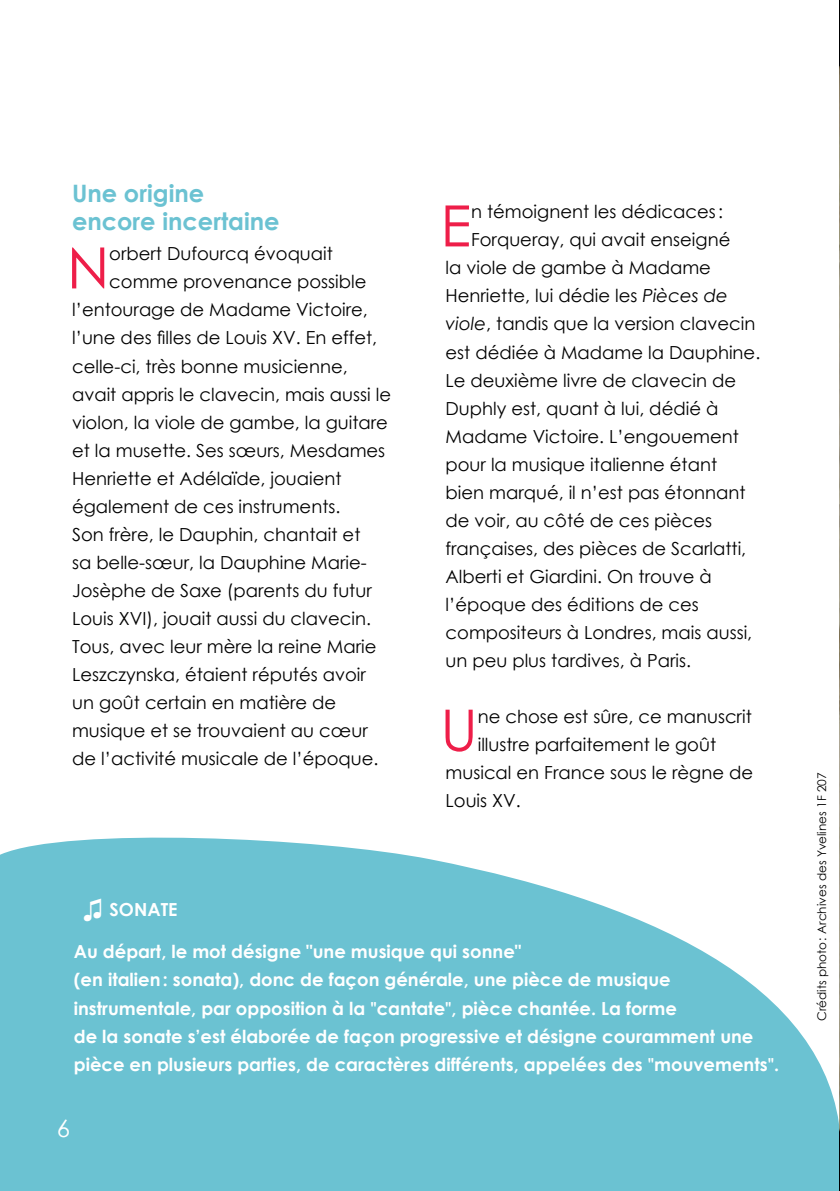
<style>
.page{position:relative;width:840px;height:1191px;background:#fff}
.page>*{position:absolute;margin:0;border:0;box-sizing:border-box;transform-origin:0 0}
.t1{font:57px "Century Gothic";color:#ee1e49}
.t2{font:700 24px/28px "Century Gothic";color:#6bc2d2}
.t3{font:24px "Century Gothic";color:#fff}
.t4{font:18px "Century Gothic";color:#000}
.t5{font:700 18px/28px "Century Gothic";color:#fff}
.t6{font:12px "Century Gothic";color:#000}
.s1{font-style:italic}
.s2{font-size:24px}
.s3{font-family:"Arial";font-weight:400}
</style>
<div class="page">
<svg style="left:0;top:837px;width:839px;height:354px;background:#80cad8"></svg>
<img style="left:839px;top:0;width:1px;height:1191px">
<h2 class="t2" style="left:72px;top:178px;width:209px">Une origine encore incertaine</h2>
<h1 class="t1" style="left:67px;top:228px;width:44px">N</h1>
<p class="t4" style="left:109px;top:241px;width:225px">orbert Dufourcq évoquait</p>
<p class="t4" style="left:109px;top:269px;width:258px">comme provenance possible</p>
<p class="t4" style="left:72px;top:297px;width:297px">l’entourage de Madame Victoire,</p>
<p class="t4" style="left:72px;top:325px;width:306px">l’une des filles de Louis XV. En effet,</p>
<p class="t4" style="left:72px;top:353px;width:277px">celle-ci, très bonne musicienne,</p>
<p class="t4" style="left:72px;top:381px;width:320px">avait appris le clavecin, mais aussi le</p>
<p class="t4" style="left:72px;top:409px;width:317px">violon, la viole de gambe, la guitare</p>
<p class="t4" style="left:72px;top:437px;width:314px">et la musette. Ses sœurs, Mesdames</p>
<p class="t4" style="left:72px;top:465px;width:271px">Henriette et Adélaïde, jouaient</p>
<p class="t4" style="left:72px;top:493px;width:270px">également de ces instruments.</p>
<p class="t4" style="left:72px;top:521px;width:290px">Son frère, le Dauphin, chantait et</p>
<p class="t4" style="left:72px;top:549px;width:296px">sa belle-sœur, la Dauphine Marie-</p>
<p class="t4" style="left:72px;top:577px;width:301px">Josèphe de Saxe (parents du futur</p>
<p class="t4" style="left:72px;top:605px;width:300px">Louis XVI), jouait aussi du clavecin.</p>
<p class="t4" style="left:72px;top:633px;width:306px">Tous, avec leur mère la reine Marie</p>
<p class="t4" style="left:72px;top:661px;width:295px">Leszczynska, étaient réputés avoir</p>
<p class="t4" style="left:72px;top:689px;width:265px">un goût certain en matière de</p>
<p class="t4" style="left:72px;top:717px;width:297px">musique et se trouvaient au cœur</p>
<p class="t4" style="left:72px;top:745px;width:308px">de l’activité musicale de l’époque.</p>
<h1 class="t1" style="left:440px;top:186px;width:32px">E</h1>
<p class="t4" style="left:471px;top:199px;width:253px">n témoignent les dédicaces:</p>
<p class="t4" style="left:471px;top:227px;width:261px">Forqueray, qui avait enseigné</p>
<p class="t4" style="left:445px;top:255px;width:267px">la viole de gambe à Madame</p>
<p class="t4" style="left:445px;top:283px;width:283px">Henriette, lui dédie les <span class="s1">Pièces de</span></p>
<p class="t4" style="left:445px;top:311px;width:311px"><span class="s1">viole</span>, tandis que la version clavecin</p>
<p class="t4" style="left:445px;top:339px;width:316px">est dédiée à Madame la Dauphine.</p>
<p class="t4" style="left:445px;top:367px;width:292px">Le deuxième livre de clavecin de</p>
<p class="t4" style="left:445px;top:395px;width:274px">Duphly est, quant à lui, dédié à</p>
<p class="t4" style="left:445px;top:423px;width:295px">Madame Victoire. L’engouement</p>
<p class="t4" style="left:445px;top:451px;width:273px">pour la musique italienne étant</p>
<p class="t4" style="left:445px;top:479px;width:301px">bien marqué, il n’est pas étonnant</p>
<p class="t4" style="left:445px;top:507px;width:268px">de voir, au côté de ces pièces</p>
<p class="t4" style="left:445px;top:535px;width:302px">françaises, des pièces de Scarlatti,</p>
<p class="t4" style="left:445px;top:563px;width:268px">Alberti et Giardini. On trouve à</p>
<p class="t4" style="left:445px;top:591px;width:255px">l’époque des éditions de ces</p>
<p class="t4" style="left:445px;top:619px;width:308px">compositeurs à Londres, mais aussi,</p>
<p class="t4" style="left:445px;top:647px;width:247px">un peu plus tardives, à Paris.</p>
<h1 class="t1" style="left:440px;top:690px;width:39px">U</h1>
<p class="t4" style="left:477px;top:703px;width:275px">ne chose est sûre, ce manuscrit</p>
<p class="t4" style="left:477px;top:731px;width:240px">illustre parfaitement le goût</p>
<p class="t4" style="left:445px;top:759px;width:309px">musical en France sous le règne de</p>
<p class="t4" style="left:445px;top:787px;width:77px">Louis XV.</p>
<p class="t5" style="left:80px;top:895px;width:99px"><span class="s2">♫</span> SONATE</p>
<p class="t5" style="left:74px;top:937px;width:706px">Au départ, le mot désigne "une musique qui sonne"<br>(en italien: sonata), donc de façon générale, une pièce de musique instrumentale, par opposition à la <span class="s3">"</span>cantate<span class="s3">"</span>, pièce chantée. La forme<br>de la sonate s’est élaborée de façon progressive et désigne couramment une pièce en plusieurs parties, de caractères différents, appelées des <span class="s3">"</span>mouvements<span class="s3">"</span>.</p>
<h2 class="t3" style="left:57px;top:1111px;width:15px">6</h2>
<p class="t6" style="left:813px;top:1021px;width:250px;rotate:-90deg">Crédits photo: Archives des Yvelines 1F 207</p>
</div>
